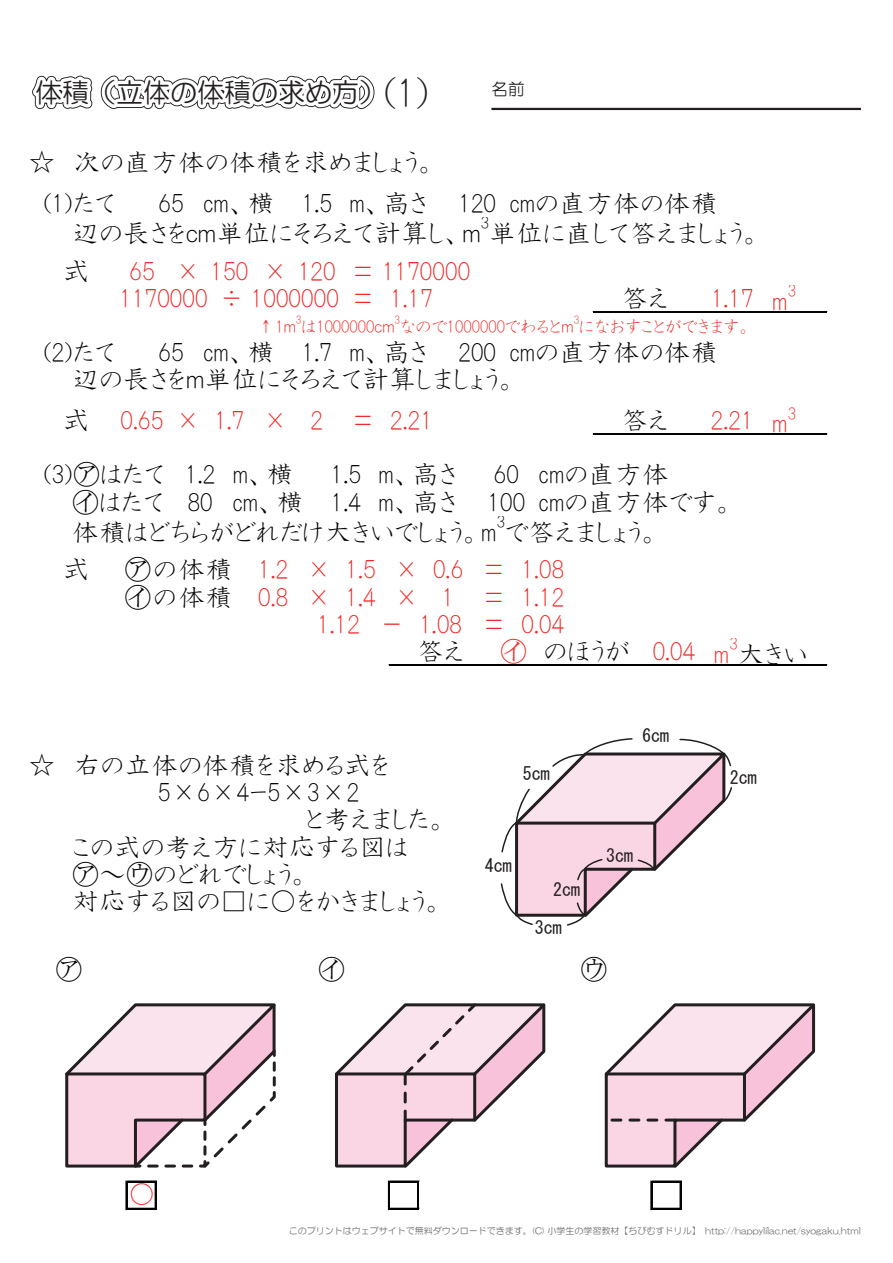
<style>
.page{position:relative;width:893px;height:1263px;background:#fff}
.page>*{position:absolute;margin:0;border:0;box-sizing:border-box;transform-origin:0 0}
.t1{font:42px "HGP Kyokashotai";color:#231f20}
.t2{font:27px/27.2px "HGP Kyokashotai";color:#030303}
.t3{font:27px "HGP Kyokashotai";color:#ee2a29}
.t4{font:27px "HG Maru Gothic MPRO";color:#231f20}
.t5{font:27px "MS Mincho";color:#030303}
.t6{font:27px "MS Mincho";color:#ee2a29}
.t7{font:21px "HGP Kyokashotai";color:#ee2a29}
.t8{font:18px "HGP Kyokashotai";color:#ee2a29}
.t9{font:18px "MS Gothic";color:#231f20}
.t10{font:18px "HGP Kyokashotai";color:#030303}
.t11{font:16.65px "HG Maru Gothic MPRO";color:#231f20}
.t12{font:12px "HGP Kyokashotai";color:#ee2a29}
.t13{font:9px "HG Maru Gothic MPRO";color:#6c6d70}
.s1{color:#030303}
.s2{font-family:"MS Mincho"}
.s3{font-family:"MS Mincho";color:#030303}
.s4{font-family:"HG Kyokashotai";color:#030303}
.s5{color:#ee2a29}
</style>
<div class="page">
<svg style="left:32px;top:75px;width:343px;height:35px"></svg>
<hr style="left:491px;top:108px;width:370px;height:2px;background:#231f20">
<hr style="left:127px;top:1181px;width:30px;height:1px;background:#030303">
<hr style="left:127px;top:1208px;width:30px;height:1px;background:#030303">
<svg style="left:126px;top:1181px;width:1px;height:28px"></svg>
<hr style="left:155px;top:1182px;width:2px;height:27px;background:#030303">
<svg style="left:388px;top:1181px;width:31px;height:28px"></svg>
<hr style="left:593px;top:311px;width:234px;height:2px;background:#030303">
<hr style="left:593px;top:433px;width:234px;height:1px;background:#030303">
<hr style="left:593px;top:434px;width:234px;height:1px;background:#030303">
<hr style="left:389px;top:664px;width:438px;height:1px;background:#030303">
<hr style="left:389px;top:665px;width:438px;height:1px;background:#030303">
<svg style="left:651px;top:1181px;width:30px;height:28px"></svg>
<svg style="left:500px;top:738px;width:232px;height:188px"></svg>
<svg style="left:65px;top:1003px;width:211px;height:165px"></svg>
<svg style="left:335px;top:1003px;width:211px;height:165px"></svg>
<svg style="left:604px;top:1003px;width:212px;height:165px"></svg>
<h1 class="t1" style="left:383px;top:72px;width:48px">(1)</h1>
<p class="t4" style="left:35px;top:79px;width:353px">体積（立体の体積の求め方）</p>
<p class="t11" style="left:491px;top:81px;width:35px">名前</p>
<p class="t2" style="left:29px;top:149px;width:409px">☆ 次の直方体の体積を求めましょう。</p>
<p class="t2" style="left:158px;top:189px;width:27px">65</p>
<p class="t2" style="left:302px;top:189px;width:196px">1.5 m、高さ 120</p>
<p class="t2" style="left:43px;top:189px;width:74px">(1)たて</p>
<p class="t2" style="left:204px;top:189px;width:72px">cm、横</p>
<p class="t2" style="left:510px;top:189px;width:210px">cmの直方体の体積</p>
<p class="t10" style="left:481px;top:214px;width:10px">3</p>
<p class="t2" style="left:72px;top:219px;width:691px">辺の長さをｃｍ単位にそろえて計算し、ｍ単位に直して答えましょう。</p>
<p class="t2" style="left:63px;top:257px;width:28px">式</p>
<p class="t3" style="left:129px;top:257px;width:27px">65</p>
<p class="t3" style="left:174px;top:257px;width:75px">× 150</p>
<p class="t3" style="left:262px;top:257px;width:75px">× 120</p>
<p class="t3" style="left:349px;top:257px;width:122px">＝ 1170000</p>
<p class="t8" style="left:788px;top:282px;width:10px">3</p>
<p class="t2" style="left:621px;top:284px;width:49px">答え</p>
<p class="t3" style="left:711px;top:284px;width:44px">1.17</p>
<p class="t3" style="left:120px;top:284px;width:258px">1170000 ÷ 1000000 ＝</p>
<p class="t3" style="left:390px;top:284px;width:44px">1.17</p>
<p class="t2" style="left:349px;top:339px;width:148px">m、高さ 200</p>
<p class="t3" style="left:772px;top:287px;width:17px">m</p>
<p class="t12" style="left:296px;top:313px;width:7px">3</p>
<p class="t12" style="left:395px;top:313px;width:7px">3</p>
<p class="t12" style="left:574px;top:313px;width:7px">3</p>
<p class="t8" style="left:275px;top:317px;width:478px">1ｍは1000000ｃｍなので1000000でわるとｍになおすことができます。</p>
<p class="t7" style="left:255px;top:315px;width:23px">↑</p>
<p class="t2" style="left:72px;top:339px;width:647px;text-indent:437px">cmの直方体の体積辺の長さをｍ単位にそろえて計算しましょう。</p>
<p class="t3" style="left:63px;top:407px;width:315px"><span class="s1">式</span> 0.65×1.7 × 2 ＝</p>
<p class="t2" style="left:43px;top:339px;width:74px">(2)たて</p>
<p class="t2" style="left:159px;top:339px;width:175px">65 cm、横 1.7</p>
<p class="t2" style="left:621px;top:407px;width:49px">答え</p>
<p class="t3" style="left:711px;top:407px;width:78px">2.21 m</p>
<p class="t8" style="left:788px;top:404px;width:10px">3</p>
<p class="t3" style="left:390px;top:407px;width:44px">2.21</p>
<p class="t2" style="left:72px;top:461px;width:455px;text-indent:-29px">(3)<span class="s2">㋐</span>はたて<br><span class="s2">㋑</span>はたて 80 cm、横 1.4 m、高さ 100</p>
<p class="t2" style="left:185px;top:461px;width:110px">1.2 m、横</p>
<p class="t2" style="left:331px;top:461px;width:127px">1.5 m、高さ</p>
<p class="t2" style="left:72px;top:446px;width:598px;line-height:57.4px;text-indent:467px">cmの直方体体積はどちらがどれだけ大きいでしょう。m で答えましょう。</p>
<p class="t2" style="left:494px;top:461px;width:27px">60</p>
<p class="t2" style="left:539px;top:488px;width:197px">cmの直方体です。</p>
<p class="t10" style="left:497px;top:513px;width:10px">3</p>
<p class="t2" style="left:63px;top:556px;width:28px">式</p>
<p class="t3" style="left:124px;top:556px;width:441px"><span class="s3">㋐</span><span class="s4">の体積</span> 1.2 × 1.5 × 0.6 ＝ 1.08</p>
<p class="t3" style="left:124px;top:583px;width:441px"><span class="s3">㋑</span><span class="s4">の体積</span> 0.8 × 1.4 × 1 ＝ 1.12</p>
<p class="t3" style="left:317px;top:610px;width:146px">1.12 － 1.08</p>
<p class="t2" style="left:417px;top:637px;width:49px">答え</p>
<p class="t3" style="left:481px;top:610px;width:85px">＝ 0.04</p>
<p class="t8" style="left:729px;top:635px;width:10px">3</p>
<p class="t6" style="left:500px;top:638px;width:28px">㋑</p>
<p class="t3" style="left:653px;top:638px;width:44px">0.04</p>
<p class="t2" style="left:544px;top:637px;width:88px">のほうが</p>
<p class="t2" style="left:714px;top:641px;width:95px"><span class="s5">m</span> 大きい</p>
<p class="t9" style="left:642px;top:726px;width:28px">6cm</p>
<p class="t2" style="left:29px;top:752px;width:363px">☆ 右の立体の体積を求める式を</p>
<p class="t2" style="left:158px;top:779px;width:203px">5×6×4ｰ5×3×2</p>
<p class="t2" style="left:306px;top:806px;width:144px">と考えました。</p>
<p class="t2" style="left:72px;top:833px;width:338px">この式の考え方に対応する図は</p>
<p class="t2" style="left:72px;top:860px;width:239px"><span class="s2">㋐</span>～<span class="s2">㋒</span>のどれでしょう。</p>
<p class="t2" style="left:72px;top:887px;width:373px">対応する図の□に○をかきましょう。</p>
<p class="t9" style="left:523px;top:764px;width:28px">5cm</p>
<p class="t9" style="left:485px;top:856px;width:28px">4cm</p>
<p class="t9" style="left:553px;top:880px;width:28px">2cm</p>
<p class="t9" style="left:535px;top:918px;width:28px">3cm</p>
<p class="t9" style="left:606px;top:847px;width:28px">3cm</p>
<p class="t5" style="left:56px;top:956px;width:28px">㋐</p>
<p class="t3" style="left:128px;top:1181px;width:28px">○</p>
<p class="t5" style="left:318px;top:956px;width:28px">㋑</p>
<p class="t5" style="left:580px;top:956px;width:28px">㋒</p>
<p class="t9" style="left:730px;top:768px;width:28px">2cm</p>
<p class="t13" style="left:289px;top:1226px;width:573px">このプリントはウェブサイトで無料ダウンロードできます。(C) 小学生の学習教材【ちびむすドリル】　http://happylilac.net/syogaku.html</p>
</div>
